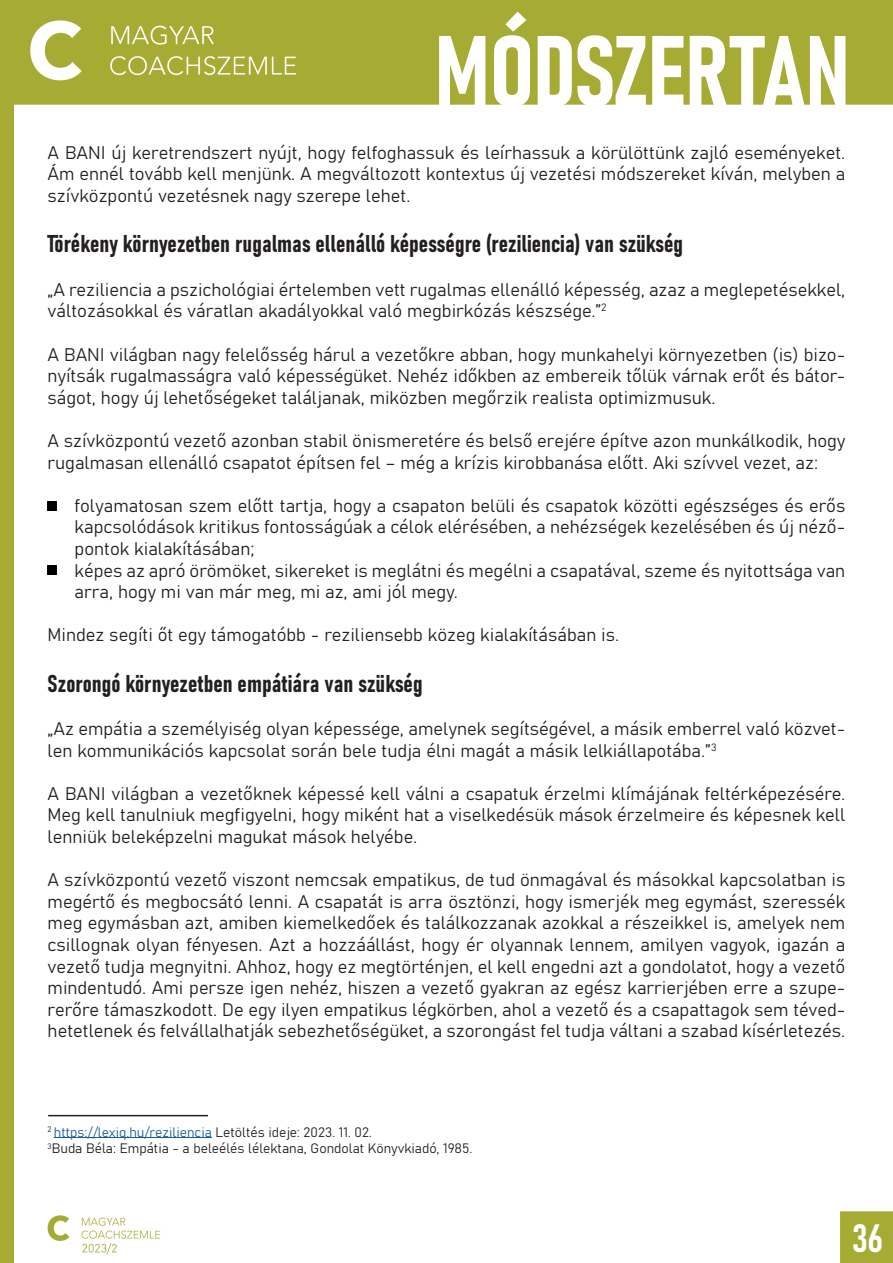
<style>
.page{position:relative;width:893px;height:1263px;background:#fff}
.page>*{position:absolute;margin:0;border:0;box-sizing:border-box;transform-origin:0 0}
.t1{font:99px "Bahnschrift";color:#fff}
.t2{font:39px "Bahnschrift";color:#fff}
.t3{font:24px "Bahnschrift";color:#231f20}
.t4{font:18px/21.6px "Bahnschrift";color:#231f20;text-align:justify}
.t5{font:13.5px/16.2px "Bahnschrift";color:#231f20}
.s1{color:#175d9e}
</style>
<div class="page">
<img style="left:0;top:0;width:893px;height:1263px">
<hr style="left:54px;top:1137px;width:158px;height:1px;background:#175d9e">
<hr style="left:48px;top:1115px;width:160px;height:1px;background:#231f20">
<div style="left:48px;top:501px;width:9px;height:9px;background:#000001"></div>
<div style="left:48px;top:566px;width:9px;height:9px;background:#000001"></div>
<h1 class="t1" style="left:435px;top:-4px;width:416px">MÓDSZERTAN</h1>
<p class="t4" style="left:48px;top:140px;width:799px">A BANI új keretrendszert nyújt, hogy felfoghassuk és leírhassuk a körülöttünk zajló eseményeket.<br>Ám ennél tovább kell menjünk. A megváltozott kontextus új vezetési módszereket kíván, melyben a szívközpontú vezetésnek nagy szerepe lehet.</p>
<h3 class="t3" style="left:48px;top:226px;width:637px">Törékeny környezetben rugalmas ellenálló képességre (reziliencia) van szükség</h3>
<p class="t4" style="left:48px;top:277px;width:799px">„A reziliencia a pszichológiai értelemben vett rugalmas ellenálló képesség, azaz a meglepetésekkel, változásokkal és váratlan akadályokkal való megbirkózás készsége.”<sup>2</sup></p>
<p class="t4" style="left:48px;top:342px;width:799px">A BANI világban nagy felelősség hárul a vezetőkre abban, hogy munkahelyi környezetben (is) bizo&shy;nyítsák rugalmasságra való képességüket. Nehéz időkben az embereik tőlük várnak erőt és bátor&shy;ságot, hogy új lehetőségeket találjanak, miközben megőrzik realista optimizmusuk.</p>
<p class="t4" style="left:48px;top:428px;width:799px">A szívközpontú vezető azonban stabil önismeretére és belső erejére építve azon munkálkodik, hogy rugalmasan ellenálló csapatot építsen fel – még a krízis kirobbanása előtt. Aki szívvel vezet, az:</p>
<p class="t4" style="left:75px;top:493px;width:772px;text-indent:-27px">• folyamatosan szem előtt tartja, hogy a csapaton belüli és csapatok közötti egészséges és erős kapcsolódások kritikus fontosságúak a célok elérésében, a nehézségek kezelésében és új néző&shy;pontok kialakításában;</p>
<p class="t4" style="left:75px;top:558px;width:772px;text-indent:-27px">• képes az apró örömöket, sikereket is meglátni és megélni a csapatával, szeme és nyitottsága van arra, hogy mi van már meg, mi az, ami jól megy.</p>
<p class="t4" style="left:48px;top:623px;width:573px">Mindez segíti őt egy támogatóbb - reziliensebb közeg kialakításában is.</p>
<h3 class="t3" style="left:48px;top:665px;width:377px">Szorongó környezetben empátiára van szükség</h3>
<p class="t4" style="left:48px;top:716px;width:799px">„Az empátia a személyiség olyan képessége, amelynek segítségével, a másik emberrel való közvet&shy;len kommunikációs kapcsolat során bele tudja élni magát a másik lelkiállapotába.”<sup>3</sup></p>
<p class="t4" style="left:48px;top:781px;width:799px">A BANI világban a vezetőknek képessé kell válni a csapatuk érzelmi klímájának feltérképezésére.<br>Meg kell tanulniuk megfigyelni, hogy miként hat a viselkedésük mások érzelmeire és képesnek kell lenniük beleképzelni magukat mások helyébe.</p>
<p class="t4" style="left:48px;top:868px;width:799px">A szívközpontú vezető viszont nemcsak empatikus, de tud önmagával és másokkal kapcsolatban is megértő és megbocsátó lenni. A csapatát is arra ösztönzi, hogy ismerjék meg egymást, szeressék meg egymásban azt, amiben kiemelkedőek és találkozzanak azokkal a részeikkel is, amelyek nem csillognak olyan fényesen. Azt a hozzáállást, hogy ér olyannak lennem, amilyen vagyok, igazán a vezető tudja megnyitni. Ahhoz, hogy ez megtörténjen, el kell engedni azt a gondolatot, hogy a vezető mindentudó. Ami persze igen nehéz, hiszen a vezető gyakran az egész karrierjében erre a szupe&shy;rerőre támaszkodott. De egy ilyen empatikus légkörben, ahol a vezető és a csapattagok sem téved&shy;hetetlenek és felvállalhatják sebezhetőségüket, a szorongást fel tudja váltani a szabad kísérletezés.</p>
<p class="t5" style="left:48px;top:1123px;width:426px"><sup>2</sup> <span class="s1">https://lexiq.hu/reziliencia</span> Letöltés ideje: 2023. 11. 02.<br><sup>3</sup>Buda Béla: Empátia - a beleélés lélektana, Gondolat Könyvkiadó, 1985.</p>
<h2 class="t2" style="left:852px;top:1208px;width:32px">36</h2>
</div>
